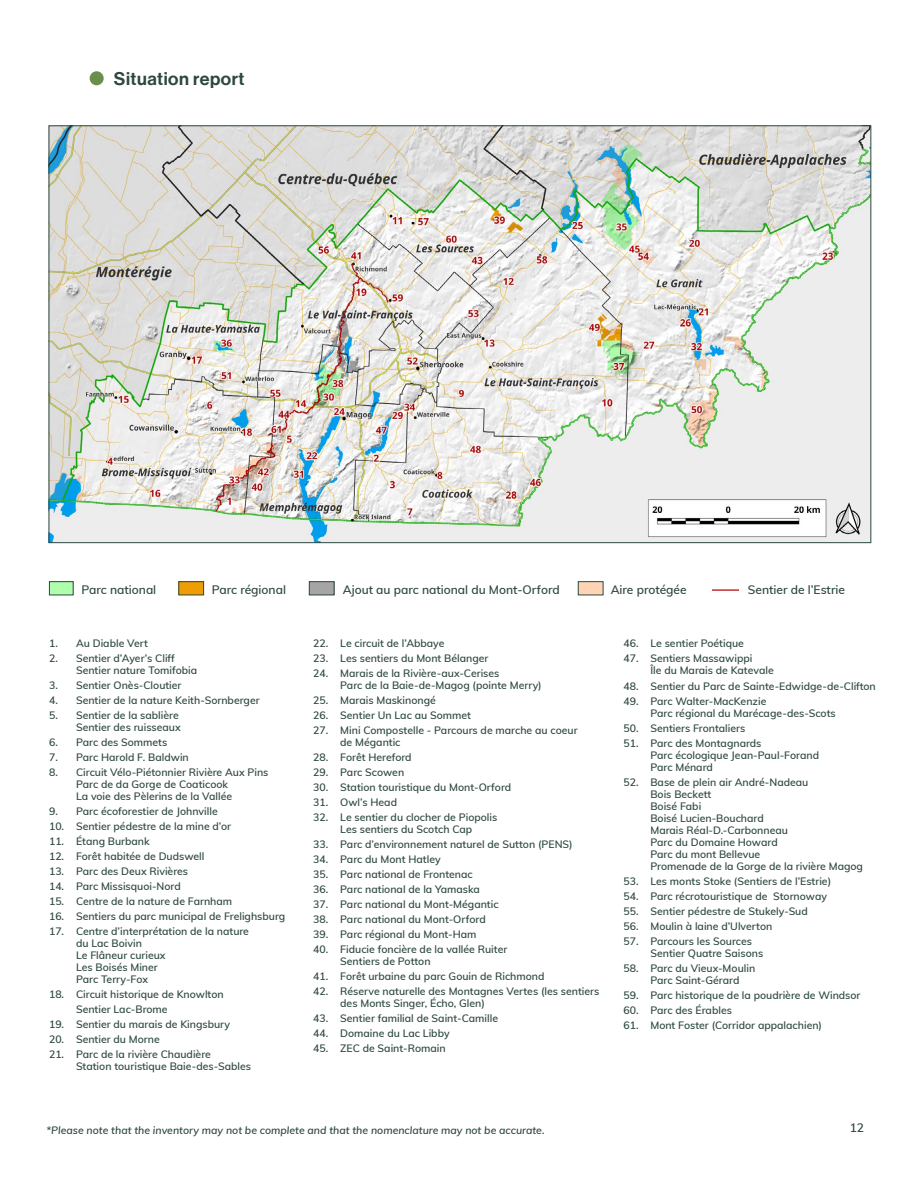
<style>
.page{position:relative;width:918px;height:1188px;background:#fff}
.page>*{position:absolute;margin:0;border:0;box-sizing:border-box;transform-origin:0 0}
.t1{font:18px "N Haas Grotesk DS Pro 65 Md";letter-spacing:.03em;color:#2d483f}
.t2{font:600 12px "Muli";color:#2d483f}
.t3{font:600 10.5px/12px "Muli";color:#2d483f}
.t4{font:italic 600 10.5px "Muli";color:#2d483f}
</style>
<div class="page">
<div style="left:90px;top:71px;width:14px;height:14px;background:#6b8e4d;border-radius:50%"></div>
<img style="left:51px;top:127px;width:818px;height:414px">
<div style="left:49px;top:581px;width:25px;height:14px;border:1px solid #2d483f"></div>
<div style="left:578px;top:581px;width:25px;height:14px;border:1px solid #2d483f"></div>
<img style="left:180px;top:583px;width:22px;height:10px">
<div style="left:178px;top:581px;width:26px;height:14px;border:1px solid #2d483f"></div>
<div style="left:309px;top:581px;width:26px;height:14px;border:1px solid #2d483f"></div>
<img style="left:712px;top:589px;width:26px;height:2px">
<h1 class="t1" style="left:114px;top:68px;width:132px">Situation report</h1>
<p class="t2" style="left:82px;top:581px;width:76px">Parc national</p>
<p class="t2" style="left:212px;top:581px;width:76px">Parc régional</p>
<p class="t2" style="left:343px;top:581px;width:218px">Ajout au parc national du Mont-Orford</p>
<p class="t2" style="left:611px;top:581px;width:78px">Aire protégée</p>
<p class="t2" style="left:748px;top:581px;width:99px">Sentier de l’Estrie</p>
<p class="t3" style="left:49px;top:637px;width:100px">1. Au Diable Vert</p>
<p class="t3" style="left:76px;top:652px;width:123px;text-indent:-27px">2. Sentier d’Ayer’s Cliff<br>Sentier nature Tomifobia</p>
<p class="t3" style="left:49px;top:679px;width:134px">3. Sentier Onès-Cloutier</p>
<p class="t3" style="left:49px;top:694px;width:212px">4. Sentier de la nature Keith-Sornberger</p>
<p class="t3" style="left:49px;top:709px;width:133px;text-align:right">5. Sentier de la sablière<br>Sentier des ruisseaux</p>
<p class="t3" style="left:49px;top:736px;width:120px">6. Parc des Sommets</p>
<p class="t3" style="left:49px;top:751px;width:141px">7. Parc Harold F. Baldwin</p>
<p class="t3" style="left:76px;top:766px;width:194px;text-indent:-27px">8. Circuit Vélo-Piétonnier Rivière Aux Pins<br>Parc de da Gorge de Coaticook<br>La voie des Pèlerins de la Vallée</p>
<p class="t3" style="left:49px;top:805px;width:170px">9. Parc écoforestier de Johnville</p>
<p class="t3" style="left:49px;top:820px;width:184px">10. Sentier pédestre de la mine d’or</p>
<p class="t3" style="left:49px;top:835px;width:102px">11. Étang Burbank</p>
<p class="t3" style="left:49px;top:850px;width:157px">12. Forêt habitée de Dudswell</p>
<p class="t3" style="left:49px;top:865px;width:141px">13. Parc des Deux Rivières</p>
<p class="t3" style="left:49px;top:880px;width:133px">14. Parc Missisquoi-Nord</p>
<p class="t3" style="left:49px;top:895px;width:185px">15. Centre de la nature de Farnham</p>
<p class="t3" style="left:49px;top:910px;width:238px">16. Sentiers du parc municipal de Frelighsburg</p>
<p class="t3" style="left:76px;top:925px;width:175px;text-indent:-27px">17. Centre d’interprétation de la nature du Lac Boivin<br>Le Flâneur curieux<br>Les Boisés Miner<br>Parc Terry-Fox</p>
<p class="t3" style="left:76px;top:986px;width:149px;line-height:15px;text-indent:-27px">18. Circuit historique de Knowlton<br>Sentier Lac-Brome</p>
<p class="t3" style="left:49px;top:1018px;width:183px">19. Sentier du marais de Kingsbury</p>
<p class="t3" style="left:49px;top:1033px;width:112px">20. Sentier du Morne</p>
<p class="t3" style="left:76px;top:1048px;width:177px;text-indent:-27px">21. Parc de la rivière Chaudière<br>Station touristique Baie-des-Sables</p>
<p class="t3" style="left:313px;top:637px;width:133px">22. Le circuit de l’Abbaye</p>
<p class="t3" style="left:313px;top:652px;width:177px">23. Les sentiers du Mont Bélanger</p>
<p class="t3" style="left:340px;top:667px;width:203px;text-indent:-27px">24. Marais de la Rivière-aux-Cerises<br>Parc de la Baie-de-Magog (pointe Merry)</p>
<p class="t3" style="left:313px;top:694px;width:124px">25. Marais Maskinongé</p>
<p class="t3" style="left:313px;top:709px;width:159px">26. Sentier Un Lac au Sommet</p>
<p class="t3" style="left:340px;top:724px;width:239px;text-indent:-27px">27. Mini Compostelle - Parcours de marche au coeur de Mégantic</p>
<p class="t3" style="left:313px;top:751px;width:100px">28. Forêt Hereford</p>
<p class="t3" style="left:313px;top:766px;width:93px">29. Parc Scowen</p>
<p class="t3" style="left:313px;top:781px;width:199px">30. Station touristique du Mont-Orford</p>
<p class="t3" style="left:313px;top:796px;width:85px">31. Owl’s Head</p>
<p class="t3" style="left:313px;top:811px;width:186px;text-align:center">32. Le sentier du clocher de Piopolis<br>Les sentiers du Scotch Cap</p>
<p class="t3" style="left:313px;top:838px;width:261px">33. Parc d’environnement naturel de Sutton (PENS)</p>
<p class="t3" style="left:313px;top:853px;width:129px">34. Parc du Mont Hatley</p>
<p class="t3" style="left:313px;top:868px;width:161px">35. Parc national de Frontenac</p>
<p class="t3" style="left:313px;top:883px;width:168px">36. Parc national de la Yamaska</p>
<p class="t3" style="left:313px;top:898px;width:187px">37. Parc national du Mont-Mégantic</p>
<p class="t3" style="left:313px;top:913px;width:174px">38. Parc national du Mont-Orford</p>
<p class="t3" style="left:313px;top:928px;width:165px">39. Parc régional du Mont-Ham</p>
<p class="t3" style="left:340px;top:943px;width:169px;text-indent:-27px">40. Fiducie foncière de la vallée Ruiter<br>Sentiers de Potton</p>
<p class="t3" style="left:313px;top:970px;width:233px">41. Forêt urbaine du parc Gouin de Richmond</p>
<p class="t3" style="left:340px;top:985px;width:261px;text-indent:-27px">42. Réserve naturelle des Montagnes Vertes (les sentiers des Monts Singer, Écho, Glen)</p>
<p class="t3" style="left:313px;top:1012px;width:186px">43. Sentier familial de Saint-Camille</p>
<p class="t3" style="left:313px;top:1027px;width:138px">44. Domaine du Lac Libby</p>
<p class="t3" style="left:313px;top:1042px;width:134px">45. ZEC de Saint-Romain</p>
<p class="t4" style="left:46px;top:1122px;width:500px">*Please note that the inventory may not be complete and that the nomenclature may not be accurate.</p>
<p class="t3" style="left:623px;top:637px;width:122px">46. Le sentier Poétique</p>
<p class="t3" style="left:650px;top:652px;width:125px;text-indent:-27px">47. Sentiers Massawippi<br>Île du Marais de Katevale</p>
<p class="t3" style="left:623px;top:679px;width:254px">48. Sentier du Parc de Sainte-Edwidge-de-Clifton</p>
<p class="t3" style="left:650px;top:694px;width:187px;text-indent:-27px">49. Parc Walter-MacKenzie<br>Parc régional du Marécage-des-Scots</p>
<p class="t3" style="left:623px;top:721px;width:123px">50. Sentiers Frontaliers</p>
<p class="t3" style="left:650px;top:736px;width:170px;text-indent:-27px">51. Parc des Montagnards<br>Parc écologique Jean-Paul-Forand<br>Parc Ménard</p>
<p class="t3" style="left:650px;top:775px;width:214px;text-indent:-27px">52. Base de plein air André-Nadeau<br>Bois Beckett<br>Boisé Fabi<br>Boisé Lucien-Bouchard<br>Marais Réal-D.-Carbonneau<br>Parc du Domaine Howard<br>Parc du mont Bellevue<br>Promenade de la Gorge de la rivière Magog</p>
<p class="t3" style="left:623px;top:874px;width:209px">53. Les monts Stoke (Sentiers de l’Estrie)</p>
<p class="t3" style="left:623px;top:889px;width:205px">54. Parc récrotouristique de Stornoway</p>
<p class="t3" style="left:623px;top:904px;width:186px">55. Sentier pédestre de Stukely-Sud</p>
<p class="t3" style="left:623px;top:919px;width:151px">56. Moulin à laine d’Ulverton</p>
<p class="t3" style="left:650px;top:934px;width:114px;text-indent:-27px">57. Parcours les Sources<br>Sentier Quatre Saisons</p>
<p class="t3" style="left:650px;top:961px;width:106px;text-indent:-27px">58. Parc du Vieux-Moulin<br>Parc Saint-Gérard</p>
<p class="t3" style="left:623px;top:988px;width:239px">59. Parc historique de la poudrière de Windsor</p>
<p class="t3" style="left:623px;top:1003px;width:110px">60. Parc des Érables</p>
<p class="t3" style="left:623px;top:1018px;width:200px">61. Mont Foster (Corridor appalachien)</p>
<p class="t2" style="left:850px;top:1119px;width:16px">12</p>
</div>
